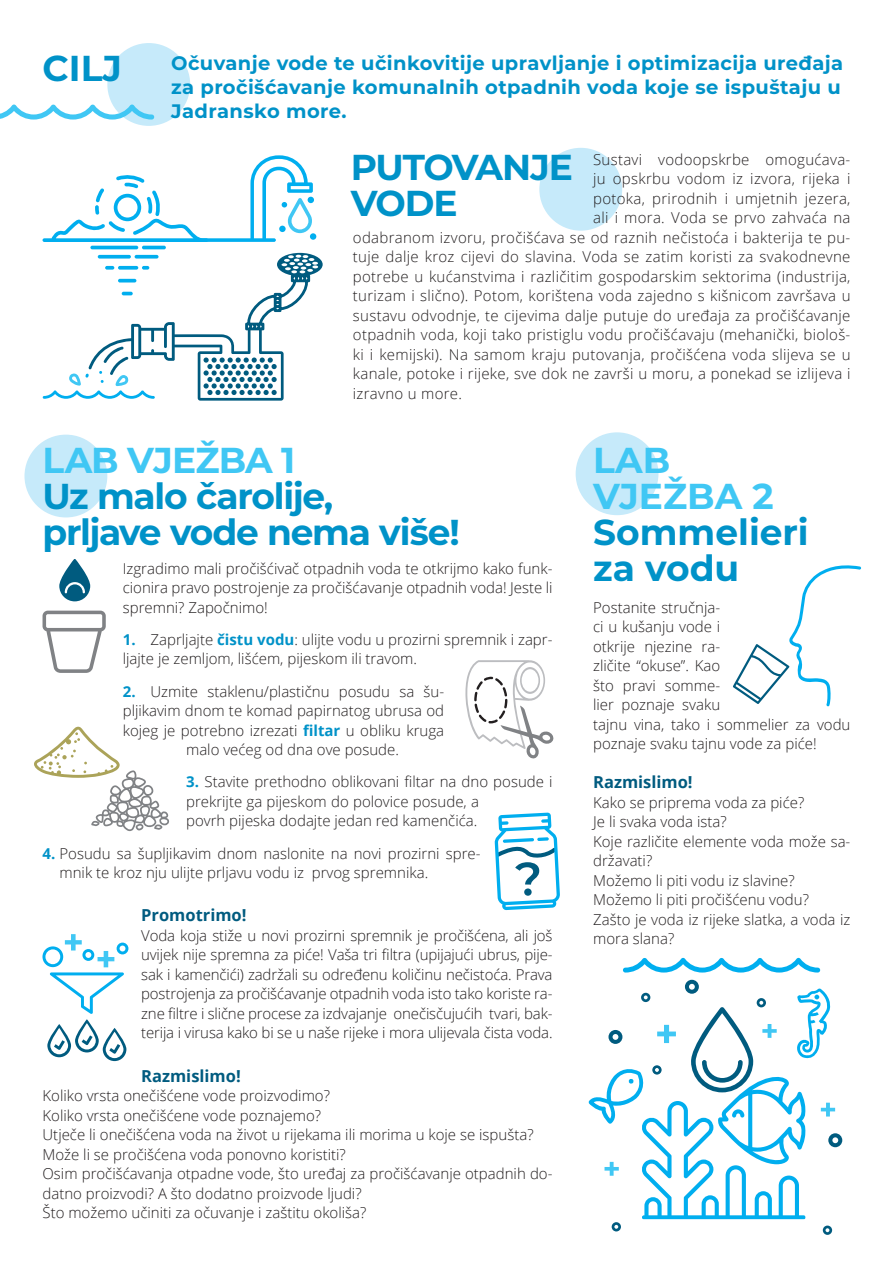
<style>
.page{position:relative;width:893px;height:1263px;background:#fff}
.page>*{position:absolute;margin:0;border:0;box-sizing:border-box;transform-origin:0 0}
.t1{font:700 36px/36px "Montserrat";letter-spacing:-.025em;color:#0092c8}
.t2{font:700 36px/36px "Montserrat";color:#0092c8}
.t3{font:700 19.5px/24px "Montserrat";letter-spacing:.02em;color:#0092c8}
.testo{font:700 16.5px "Open Sans";color:#005b7f}
.testo-2{font:300 15px/19.5px "Open Sans";color:#231f20}
.testo-3{font:300 15px "Open Sans";letter-spacing:.02em;color:#231f20}
.s1{color:#40c7f4}
.s2{font-weight:700;color:#0092c8}
</style>
<div class="page">
<div style="left:24px;top:435px;width:83px;height:82px;background:#c6eafa;border-radius:50%"></div>
<div style="left:576px;top:432px;width:82px;height:83px;background:#c6eafa;border-radius:50%"></div>
<div style="left:539px;top:148px;width:83px;height:83px;background:#c6eafa;border-radius:50%"></div>
<div style="left:107px;top:43px;width:83px;height:83px;background:#c6eafa;border-radius:50%"></div>
<svg style="left:0;top:104px;width:154px;height:16px"></svg>
<svg style="left:42px;top:934px;width:86px;height:127px"></svg>
<svg style="left:43px;top:155px;width:280px;height:246px"></svg>
<svg style="left:59px;top:559px;width:31px;height:42px"></svg>
<svg style="left:43px;top:611px;width:63px;height:62px"></svg>
<svg style="left:465px;top:660px;width:89px;height:99px"></svg>
<svg style="left:494px;top:812px;width:66px;height:98px"></svg>
<svg style="left:34px;top:727px;width:135px;height:104px"></svg>
<svg style="left:733px;top:565px;width:128px;height:141px"></svg>
<svg style="left:623px;top:958px;width:197px;height:14px"></svg>
<svg style="left:588px;top:980px;width:254px;height:255px"></svg>
<p class="t1" style="left:43px;top:48px;width:81px">CILJ</p>
<p class="t3" style="left:171px;top:50px;width:674px">Očuvanje vode te učinkovitije upravljanje i optimizacija uređaja za pročišćavanje komunalnih otpadnih voda koje se ispuštaju u<br>Jadransko more.</p>
<p class="testo-3" style="left:593px;top:149px;width:259px">Sustavi vodoopskrbe omogućava-</p>
<p class="testo-3" style="left:593px;top:168px;width:259px">ju opskrbu vodom iz izvora, rijeka i</p>
<p class="testo-3" style="left:593px;top:188px;width:259px">potoka, prirodnih i umjetnih jezera,</p>
<p class="testo-3" style="left:593px;top:207px;width:259px">ali i mora. Voda se prvo zahvaća na</p>
<p class="testo-3" style="left:353px;top:227px;width:499px">odabranom izvoru, pročišćava se od raznih nečistoća i bakterija te pu-</p>
<p class="testo-3" style="left:353px;top:246px;width:499px">tuje dalje kroz cijevi do slavina. Voda se zatim koristi za svakodnevne</p>
<p class="testo-3" style="left:353px;top:266px;width:499px">potrebe u kućanstvima i različitim gospodarskim sektorima (industrija,</p>
<p class="testo-3" style="left:353px;top:285px;width:499px">turizam i slično). Potom, korištena voda zajedno s kišnicom završava u</p>
<p class="testo-3" style="left:353px;top:305px;width:499px">sustavu odvodnje, te cijevima dalje putuje do uređaja za pročišćavanje</p>
<p class="testo-3" style="left:353px;top:324px;width:499px">otpadnih voda, koji tako pristiglu vodu pročišćavaju (mehanički, biološ-</p>
<p class="testo-3" style="left:353px;top:344px;width:499px">ki i kemijski). Na samom kraju putovanja, pročišćena voda slijeva se u</p>
<p class="testo-3" style="left:353px;top:363px;width:499px">kanale, potoke i rijeke, sve dok ne završi u moru, a ponekad se izlijeva i</p>
<p class="testo-3" style="left:353px;top:383px;width:111px">izravno u more.</p>
<p class="t1" style="left:351px;top:148px;width:224px">PUTOVANJE<br>VODE</p>
<p class="t1" style="left:43px;top:440px;width:419px"><span class="s1">LAB VJEŽBA 1<br></span>Uz malo čarolije, prljave vode nema više!</p>
<p class="t2" style="left:593px;top:440px;width:217px"><span class="s1">LAB<br>VJEŽBA 2<br></span>Sommelieri za vodu</p>
<p class="testo-2" style="left:123px;top:558px;width:431px;text-align:justify">Izgradimo mali pročišćivač otpadnih voda te otkrijmo kako funk&shy;cionira pravo postrojenje za pročišćavanje otpadnih voda! Jeste li spremni? Započnimo!</p>
<p class="testo-2" style="left:123px;top:629px;width:431px"><span class="s2">1.</span> Zaprljajte <span class="s2">čistu vodu</span>: ulijte vodu u prozirni spremnik i zapr&shy;ljajte je zemljom, lišćem, pijeskom ili travom.</p>
<p class="testo-2" style="left:123px;top:681px;width:323px"><span class="s2">2.</span> Uzmite staklenu/plastičnu posudu sa šu-</p>
<p class="testo-2" style="left:123px;top:700px;width:323px">pljikavim dnom te komad papirnatog ubrusa od</p>
<p class="testo-2" style="left:123px;top:720px;width:323px">kojeg je potrebno izrezati <span class="s2">filtar</span> u obliku kruga</p>
<p class="testo-2" style="left:186px;top:739px;width:214px">malo većeg od dna ove posude.</p>
<p class="testo-2" style="left:186px;top:772px;width:368px"><span class="s2">3.</span> Stavite prethodno oblikovani filtar na dno posude i prekrijte ga pijeskom do polovice posude, a<br>povrh pijeska dodajte jedan red kamenčića.</p>
<p class="testo-2" style="left:60px;top:843px;width:422px;text-indent:-17px"><span class="s2">4.</span> Posudu sa šupljikavim dnom naslonite na novi prozirni spre&shy;mnik te kroz nju ulijte prljavu vodu iz prvog spremnika.</p>
<p class="testo" style="left:141px;top:904px;width:107px">Promotrimo!</p>
<p class="testo-2" style="left:141px;top:925px;width:413px;text-align:justify">Voda koja stiže u novi prozirni spremnik je pročišćena, ali još uvijek nije spremna za piće! Vaša tri filtra (upijajući ubrus, pije&shy;sak i kamenčići) zadržali su određenu količinu nečistoća. Prava postrojenja za pročišćavanje otpadnih voda isto tako koriste ra&shy;zne filtre i slične procese za izdvajanje onečisčujućih tvari, bak&shy;terija i virusa kako bi se u naše rijeke i mora ulijevala čista voda.</p>
<p class="testo" style="left:141px;top:1064px;width:101px">Razmislimo!</p>
<p class="testo-2" style="left:43px;top:1086px;width:289px">Koliko vrsta onečišćene vode proizvodimo?</p>
<p class="testo-2" style="left:43px;top:1105px;width:280px">Koliko vrsta onečišćene vode poznajemo?</p>
<p class="testo-2" style="left:43px;top:1125px;width:493px">Utječe li onečišćena voda na život u rijekama ili morima u koje se ispušta?</p>
<p class="testo-2" style="left:43px;top:1144px;width:305px">Može li se pročišćena voda ponovno koristiti?</p>
<p class="testo-2" style="left:43px;top:1164px;width:512px">Osim pročišćavanja otpadne vode, što uređaj za pročišćavanje otpadnih do&shy;datno proizvodi? A što dodatno proizvode ljudi?</p>
<p class="testo-2" style="left:43px;top:1203px;width:325px">Što možemo učiniti za očuvanje i zaštitu okoliša?</p>
<p class="testo-2" style="left:593px;top:597px;width:259px">Postanite stručnja-<br>ci u kušanju vode i<br>otkrije njezine ra-<br>zličite “okuse”. Kao<br>što pravi somme-<br>lier poznaje svaku<br>tajnu vina, tako i sommelier za vodu poznaje svaku tajnu vode za piće!</p>
<p class="testo" style="left:593px;top:771px;width:101px">Razmislimo!</p>
<p class="testo-2" style="left:593px;top:792px;width:213px">Kako se priprema voda za piće?</p>
<p class="testo-2" style="left:593px;top:812px;width:135px">Je li svaka voda ista?</p>
<p class="testo-2" style="left:593px;top:831px;width:259px">Koje različite elemente voda može sa&shy;državati?</p>
<p class="testo-2" style="left:593px;top:870px;width:203px">Možemo li piti vodu iz slavine?</p>
<p class="testo-2" style="left:593px;top:890px;width:217px">Možemo li piti pročišćenu vodu?</p>
<p class="testo-2" style="left:593px;top:909px;width:259px">Zašto je voda iz rijeke slatka, a voda iz mora slana?</p>
</div>
